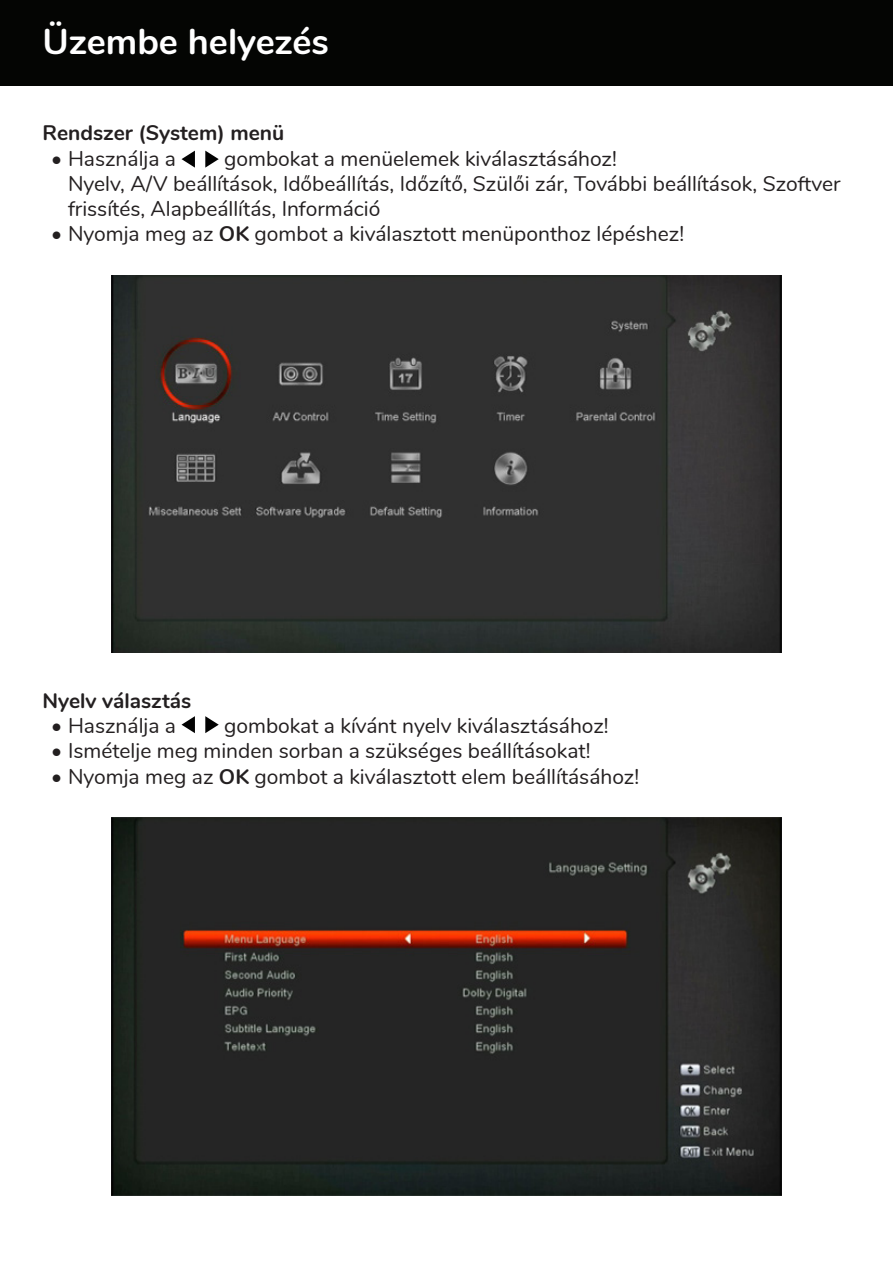
<style>
.page{position:relative;width:893px;height:1263px;background:#fff}
.page>*{position:absolute;margin:0;border:0;box-sizing:border-box;transform-origin:0 0}
.t1{font:700 36px "Nunito";color:#fff}
.t2{font:21px/25.2px "Nunito";color:#231f20}
.t3{font:700 21px "Nunito";color:#231f20}
.s1{font-weight:700}
</style>
<div class="page">
<div style="left:0;top:0;width:893px;height:85px;background:#040503"></div>
<svg style="left:182px;top:151px;width:13px;height:17px"></svg>
<svg style="left:205px;top:151px;width:14px;height:17px"></svg>
<svg style="left:182px;top:716px;width:13px;height:17px"></svg>
<svg style="left:205px;top:716px;width:14px;height:17px"></svg>
<img style="left:111px;top:275px;width:671px;height:378px">
<img style="left:111px;top:818px;width:671px;height:377px">
<p class="t1" style="left:43px;top:15px;width:288px">Üzembe helyezés</p>
<p class="t3" style="left:43px;top:118px;width:243px">Rendszer (System) menü</p>
<p class="t2" style="left:51px;top:144px;width:127px">• Használja a</p>
<p class="t2" style="left:68px;top:144px;width:774px;text-indent:156px">gombokat a menüelemek kiválasztásához!<br>Nyelv, A/V beállítások, Időbeállítás, Időzítő, Szülői zár, További beállítások, Szoftver frissítés, Alapbeállítás, Információ</p>
<p class="t2" style="left:51px;top:220px;width:635px">• Nyomja meg az <span class="s1">OK</span> gombot a kiválasztott menüponthoz lépéshez!</p>
<p class="t3" style="left:43px;top:685px;width:150px">Nyelv választás</p>
<p class="t2" style="left:51px;top:712px;width:127px">• Használja a</p>
<p class="t2" style="left:224px;top:712px;width:386px">gombokat a kívánt nyelv kiválasztásához!</p>
<p class="t2" style="left:51px;top:737px;width:541px">• Ismételje meg minden sorban a szükséges beállításokat!</p>
<p class="t2" style="left:51px;top:762px;width:590px">• Nyomja meg az <span class="s1">OK</span> gombot a kiválasztott elem beállításához!</p>
</div>
